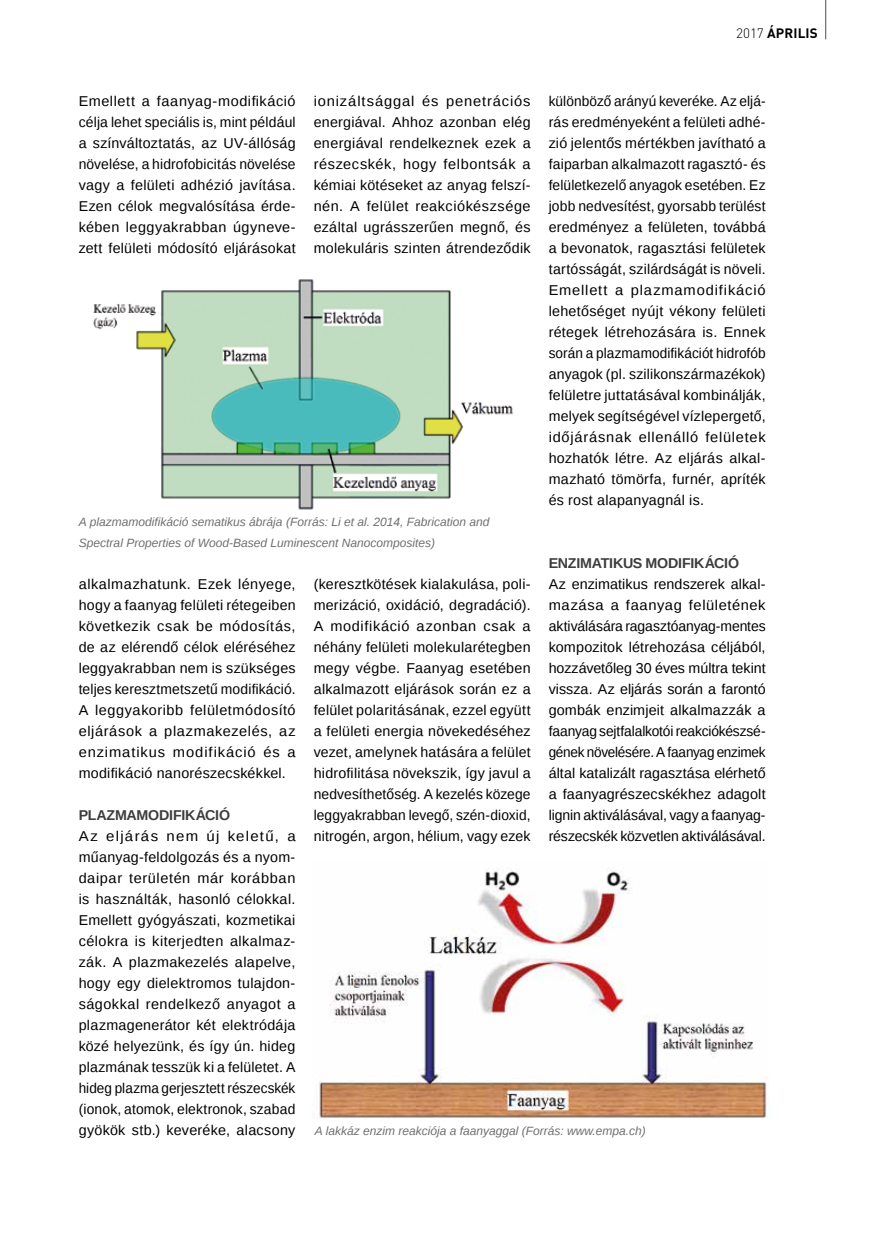
<style>
.page{position:relative;width:872px;height:1242px;background:#fff}
.page>*{position:absolute;margin:0;border:0;box-sizing:border-box;transform-origin:0 0}
.t1{font:14.25px/21px "Liberation Sans";letter-spacing:.015em;color:#000;text-align:justify}
.t2{font:14.25px/21px "Liberation Sans";letter-spacing:.015em;color:#000;text-align:justify;scale:.96 1}
.t3{font:14.25px/21px "Liberation Sans";letter-spacing:.015em;color:#000;text-align:justify;scale:1.05 1}
.t4{font:700 14.25px "Liberation Sans";letter-spacing:-.015em;color:#3c3c3b}
.t5{font:700 13.5px "DIN Pro";letter-spacing:.01em;color:#000}
.t6{font:italic 12px/21px "Liberation Sans";color:#706f6f}
.s1{font-weight:300}
</style>
<div class="page">
<hr style="left:825px;top:0;width:1px;height:39px;background:#4a4a49">
<img style="left:93px;top:279px;width:420px;height:231px">
<img style="left:312px;top:869px;width:456px;height:250px">
<p class="t5" style="left:736px;top:24px;width:83px"><span class="s1">2017</span> ÁPRILIS</p>
<p class="t1" style="left:79px;top:91px;width:218px">Emellett a faanyag-modifikáció célja lehet speciális is, mint például a színváltoztatás, az UV-állóság növelése, a hidrofobicitás növelése vagy a felületi adhézió javítása.<br>Ezen célok megvalósítása érde&shy;kében leggyakrabban úgyneve&shy;zett felületi módosító eljárásokat</p>
<p class="t1" style="left:314px;top:91px;width:218px">ionizáltsággal és penetrációs energiával. Ahhoz azonban elég energiával rendelkeznek ezek a részecskék, hogy felbontsák a kémiai kötéseket az anyag felszí&shy;nén. A felület reakciókészsége ezáltal ugrásszerűen megnő, és molekuláris szinten átrendeződik</p>
<p class="t6" style="left:79px;top:511px;width:412px">A plazmamodifikáció sematikus ábrája (Forrás: Li et al. 2014, Fabrication and<br>Spectral Properties of Wood-Based Luminescent Nanocomposites)</p>
<p class="t2" style="left:548px;top:91px;width:227px">különböző arányú keveréke. Az eljá&shy;rás eredményeként a felületi adhé&shy;zió jelentős mértékben javítható a faiparban alkalmazott ragasztó- és felületkezelő anyagok esetében. Ez jobb nedvesítést, gyorsabb terülést eredményez a felületen, továbbá a bevonatok, ragasztási felületek tartósságát, szilárdságát is növeli.<br>Emellett a plazmamodifikáció lehetőséget nyújt vékony felületi rétegek létrehozására is. Ennek során a plazmamodifikációt hidrofób anyagok (pl. szilikonszármazékok) felületre juttatásával kombinálják, melyek segítségével vízlepergető, időjárásnak ellenálló felületek hozhatók létre. Az eljárás alkal&shy;mazható tömörfa, furnér, apríték és rost alapanyagnál is.</p>
<p class="t1" style="left:79px;top:574px;width:218px">alkalmazhatunk. Ezek lényege, hogy a faanyag felületi rétegeiben következik csak be módosítás, de az elérendő célok eléréséhez leggyakrabban nem is szükséges teljes keresztmetszetű modifikáció.<br>A leggyakoribb felületmódosító eljárások a plazmakezelés, az enzimatikus modifikáció és a modifikáció nanorészecskékkel.</p>
<p class="t4" style="left:79px;top:805px;width:153px">PLAZMAMODIFIKÁCIÓ</p>
<p class="t3" style="left:79px;top:826px;width:208px">Az eljárás nem új keletű, a műanyag-feldolgozás és a nyom&shy;daipar területén már korábban is használták, hasonló célokkal.<br>Emellett gyógyászati, kozmetikai célokra is kiterjedten alkalmaz&shy;zák. A plazmakezelés alapelve, hogy egy dielektromos tulajdon&shy;ságokkal rendelkező anyagot a plazmagenerátor két elektródája közé helyezünk, és így ún. hideg plazmának tesszük ki a felületet. A hideg plazma gerjesztett részecskék (ionok, atomok, elektronok, szabad gyökök stb.) keveréke, alacsony</p>
<p class="t1" style="left:314px;top:574px;width:218px">(keresztkötések kialakulása, poli&shy;merizáció, oxidáció, degradáció).<br>A modifikáció azonban csak a néhány felületi molekularétegben megy végbe. Faanyag esetében alkalmazott eljárások során ez a felület polaritásának, ezzel együtt a felületi energia növekedéséhez vezet, amelynek hatására a felület hidrofilitása növekszik, így javul a nedvesíthetőség. A kezelés közege leggyakrabban levegő, szén-dioxid, nitrogén, argon, hélium, vagy ezek</p>
<p class="t4" style="left:548px;top:553px;width:192px">ENZIMATIKUS MODIFIKÁCIÓ</p>
<p class="t1" style="left:548px;top:574px;width:218px">Az enzimatikus rendszerek alkal&shy;mazása a faanyag felületének aktiválására ragasztóanyag-mentes kompozitok létrehozása céljából, hozzávetőleg 30 éves múltra tekint vissza. Az eljárás során a farontó gombák enzimjeit alkalmazzák a faanyag sejtfalalkotói reakciókészsé&shy;gének növelésére. A faanyag enzimek által katalizált ragasztása elérhető a faanyagrészecskékhez adagolt lignin aktiválásával, vagy a faanyag&shy;részecskék közvetlen aktiválásával.</p>
<p class="t6" style="left:315px;top:1120px;width:333px">A lakkáz enzim reakciója a faanyaggal (Forrás: www.empa.ch)</p>
</div>
